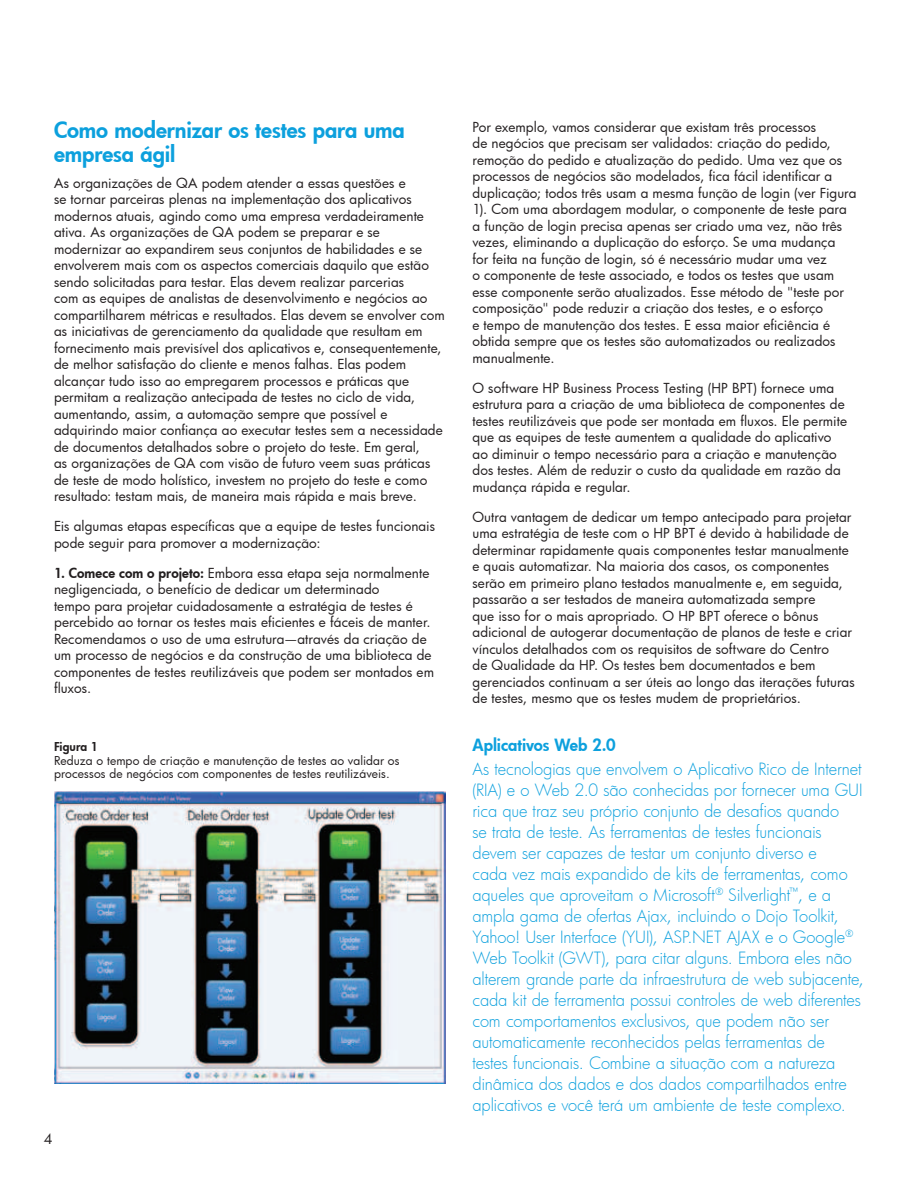
<style>
.page{position:relative;width:918px;height:1188px;background:#fff}
.page>*{position:absolute;margin:0;border:0;box-sizing:border-box;transform-origin:0 0}
.level_1_14_5_16_hea{font:800 21.75px/24px "Futura";letter-spacing:-.005em;color:#0ca0dd}
.callout_text{font:300 16.5px/21px "Futura";letter-spacing:-.01em;color:#0ca0dd}
.callout_head{font:800 16.5px "Futura";letter-spacing:-.005em;color:#0ca0dd}
.t1{font:14.25px "Futura";color:#231f20}
.text{font:13.5px/16.5px "Futura";letter-spacing:.005em;color:#231f20}
.heavy_8_9{font:12px/13.5px "Futura";letter-spacing:.01em;color:#231f20}
.heavy_8_9-2{font:800 12px "Futura";letter-spacing:.01em;color:#231f20}
.s1{font-weight:800}
</style>
<div class="page">
<img style="left:55px;top:792px;width:390px;height:292px">
<p class="level_1_14_5_16_hea" style="left:54px;top:118px;width:352px">Como modernizar os testes para uma empresa ágil</p>
<p class="text" style="left:54px;top:174px;width:392px">As organizações de QA podem atender a essas questões e<br>se tornar parceiras plenas na implementação dos aplicativos modernos atuais, agindo como uma empresa verdadeiramente ativa. As organizações de QA podem se preparar e se modernizar ao expandirem seus conjuntos de habilidades e se envolverem mais com os aspectos comerciais daquilo que estão sendo solicitadas para testar. Elas devem realizar parcerias<br>com as equipes de analistas de desenvolvimento e negócios ao compartilharem métricas e resultados. Elas devem se envolver com as iniciativas de gerenciamento da qualidade que resultam em fornecimento mais previsível dos aplicativos e, consequentemente, de melhor satisfação do cliente e menos falhas. Elas podem alcançar tudo isso ao empregarem processos e práticas que permitam a realização antecipada de testes no ciclo de vida, aumentando, assim, a automação sempre que possível e adquirindo maior confiança ao executar testes sem a necessidade de documentos detalhados sobre o projeto do teste. Em geral,<br>as organizações de QA com visão de futuro veem suas práticas de teste de modo holístico, investem no projeto do teste e como resultado: testam mais, de maneira mais rápida e mais breve.</p>
<p class="text" style="left:54px;top:518px;width:383px">Eis algumas etapas específicas que a equipe de testes funcionais pode seguir para promover a modernização:</p>
<p class="text" style="left:54px;top:564px;width:382px"><span class="s1">1. Comece com o projeto:</span> Embora essa etapa seja normalmente negligenciada, o benefício de dedicar um determinado<br>tempo para projetar cuidadosamente a estratégia de testes é percebido ao tornar os testes mais eficientes e fáceis de manter.<br>Recomendamos o uso de uma estrutura—através da criação de um processo de negócios e da construção de uma biblioteca de componentes de testes reutilizáveis que podem ser montados em fluxos.</p>
<p class="heavy_8_9-2" style="left:54px;top:738px;width:45px">Figura 1</p>
<p class="heavy_8_9" style="left:54px;top:753px;width:347px">Reduza o tempo de criação e manutenção de testes ao validar os processos de negócios com componentes de testes reutilizáveis.</p>
<p class="t1" style="left:44px;top:1129px;width:10px">4</p>
<p class="text" style="left:472px;top:118px;width:386px">Por exemplo, vamos considerar que existam três processos<br>de negócios que precisam ser validados: criação do pedido, remoção do pedido e atualização do pedido. Uma vez que os processos de negócios são modelados, fica fácil identificar a duplicação; todos três usam a mesma função de login (ver Figura 1). Com uma abordagem modular, o componente de teste para a função de login precisa apenas ser criado uma vez, não três vezes, eliminando a duplicação do esforço. Se uma mudança<br>for feita na função de login, só é necessário mudar uma vez<br>o componente de teste associado, e todos os testes que usam esse componente serão atualizados. Esse método de "teste por composição" pode reduzir a criação dos testes, e o esforço<br>e tempo de manutenção dos testes. E essa maior eficiência é obtida sempre que os testes são automatizados ou realizados manualmente.</p>
<p class="text" style="left:472px;top:379px;width:376px">O software HP Business Process Testing (HP BPT) fornece uma estrutura para a criação de uma biblioteca de componentes de testes reutilizáveis que pode ser montada em fluxos. Ele permite que as equipes de teste aumentem a qualidade do aplicativo ao diminuir o tempo necessário para a criação e manutenção dos testes. Além de reduzir o custo da qualidade em razão da mudança rápida e regular.</p>
<p class="text" style="left:472px;top:508px;width:384px">Outra vantagem de dedicar um tempo antecipado para projetar uma estratégia de teste com o HP BPT é devido à habilidade de determinar rapidamente quais componentes testar manualmente e quais automatizar. Na maioria dos casos, os componentes serão em primeiro plano testados manualmente e, em seguida, passarão a ser testados de maneira automatizada sempre<br>que isso for o mais apropriado. O HP BPT oferece o bônus adicional de autogerar documentação de planos de teste e criar vínculos detalhados com os requisitos de software do Centro<br>de Qualidade da HP. Os testes bem documentados e bem gerenciados continuam a ser úteis ao longo das iterações futuras de testes, mesmo que os testes mudem de proprietários.</p>
<p class="callout_head" style="left:472px;top:733px;width:145px">Aplicativos Web 2.0</p>
<p class="callout_text" style="left:472px;top:758px;width:393px">As tecnologias que envolvem o Aplicativo Rico de Internet (RIA) e o Web 2.0 são conhecidas por fornecer uma GUI rica que traz seu próprio conjunto de desafios quando<br>se trata de teste. As ferramentas de testes funcionais devem ser capazes de testar um conjunto diverso e<br>cada vez mais expandido de kits de ferramentas, como aqueles que aproveitam o Microsoft<sup>®</sup> Silverlight<sup>™</sup>, e a ampla gama de ofertas Ajax, incluindo o Dojo Toolkit, Yahoo! User Interface (YUI), ASP.NET AJAX e o Google<sup>® </sup>Web Toolkit (GWT), para citar alguns. Embora eles não alterem grande parte da infraestrutura de web subjacente, cada kit de ferramenta possui controles de web diferentes com comportamentos exclusivos, que podem não ser automaticamente reconhecidos pelas ferramentas de testes funcionais. Combine a situação com a natureza dinâmica dos dados e dos dados compartilhados entre aplicativos e você terá um ambiente de teste complexo.</p>
</div>
